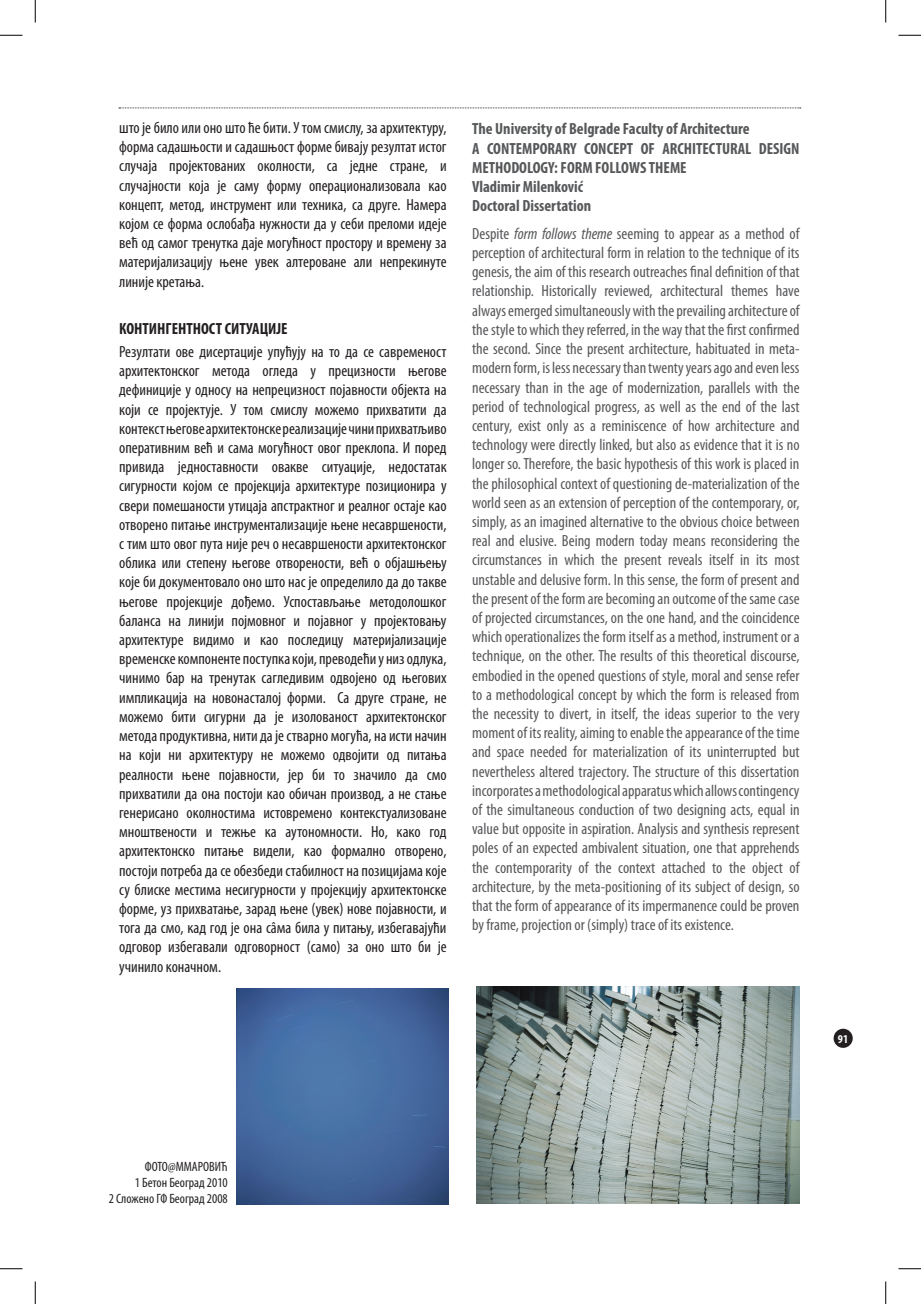
<style>
.page{position:relative;width:921px;height:1304px;background:#fff}
.page>*{position:absolute;margin:0;border:0;box-sizing:border-box;transform-origin:0 0}
.t1{font:condensed 16.2px/19.2px "Myriad Pro";color:#57585a;text-align:justify}
.t2{font:condensed 16.2px/19.2px "Myriad Pro";color:#231f20;text-align:justify}
.t3{font:700 condensed 16.2px/19.2px "Myriad Pro";color:#57585a}
.t4{font:700 condensed 16.2px "Myriad Pro";color:#231f20}
.t5{font:condensed 13.5px "Myriad Pro";color:#231f20}
.t6{font:700 condensed 12px "Myriad Pro";color:#fff}
.s1{font-style:italic}
</style>
<div class="page">
<div style="left:834px;top:1028px;width:19px;height:20px;background:#231f20;border-radius:50%"></div>
<svg style="left:119px;top:108px;width:682px;height:1px"></svg>
<img style="left:237px;top:988px;width:211px;height:217px">
<img style="left:476px;top:986px;width:323px;height:217px">
<svg style="left:0;top:35px;width:22px;height:1px"></svg>
<svg style="left:898px;top:35px;width:23px;height:1px"></svg>
<svg style="left:0;top:1268px;width:22px;height:1px"></svg>
<svg style="left:898px;top:1268px;width:23px;height:1px"></svg>
<svg style="left:35px;top:0;width:1px;height:22px"></svg>
<svg style="left:35px;top:1281px;width:1px;height:23px"></svg>
<svg style="left:885px;top:0;width:1px;height:22px"></svg>
<svg style="left:885px;top:1281px;width:1px;height:23px"></svg>
<p class="t2" style="left:119px;top:118px;width:329px">што је било или оно што ће бити. У том смислу, за архитектуру, форма садашњости и садашњост форме бивају резултат истог случаја пројектованих околности, са једне стране, и случајности која је саму форму операционализовала као концепт, метод, инструмент или техника, са друге. Намера којом се форма ослобађа нужности да у себи преломи идеје већ од самог тренутка даје могућност простору и времену за материјализацију њене увек алтероване али непрекинуте линије кретања.</p>
<p class="t4" style="left:119px;top:318px;width:170px">КОНТИНГЕНТНОСТ СИТУАЦИЈЕ</p>
<p class="t2" style="left:119px;top:342px;width:329px">Резултати ове дисертације упућују на то да се савременост архитектонског метода огледа у прецизности његове дефиниције у односу на непрецизност појавности објекта на који се пројектује. У том смислу можемо прихватити да контекст његове архитектонске реализације чини прихватљиво оперативним већ и сама могућност овог преклопа. И поред привида једноставности овакве ситуације, недостатак сигурности којом се пројекција архитектуре позиционира у свери помешаности утицаја апстрактног и реалног остаје као отворено питање инструментализације њене несавршености, с тим што овог пута није реч о несавршености архитектонског облика или степену његове отворености, већ о објашњењу које би документовало оно што нас је определило да до такве његове пројекције дођемо. Успостављање методолошког баланса на линији појмовног и појавног у пројектовању архитектуре видимо и као последицу материјализације временске компоненте поступка који, превoдећи у низ одлука, чинимо бар на тренутак сагледивим одвојено од његових импликацијa на новонасталој форми. Са друге стране, не можемо бити сигурни да је изолованост архитектонског метода продуктивна, нити да је стварно могућа, на исти начин на који ни архитектуру не можемо одвојити од питања реалности њене појавности, јер би то значило да смо прихватили да она постоји као обичан производ, а не стање генерисано околностима истовремено контекстуализоване мноштвености и тежње ка аутономности. Но, како год архитектонско питање видели, као формално отворено, постоји потреба да се обезбеди стабилност на позицијама које су блиске местима несигурности у пројекцију архитектонске форме, уз прихватање, зарад њене (увек) нове појавности, и тога да смо, кад год је она сâма била у питању, избегавајући одговор избегавали одговорност (само) за оно што би је учинило коначном.</p>
<p class="t3" style="left:472px;top:119px;width:279px">The University оf Belgrade Faculty оf Architecture</p>
<p class="t3" style="left:472px;top:138px;width:329px">A CONTEMPORARY CONCEPT OF ARCHITECTURAL DESIGN<br>METHODOLOGY: FORM FOLLOWS THEME</p>
<p class="t3" style="left:472px;top:177px;width:113px">Vladimir Milenković</p>
<p class="t3" style="left:472px;top:196px;width:121px">Doctoral Dissertation</p>
<p class="t1" style="left:472px;top:224px;width:329px">Despite <span class="s1">form follows theme</span> seeming to appear as a method of perception of architectural form in relation to the technique of its genesis, the aim of this research outreaches final definition of that relationship. Historically reviewed, architectural themes have always emerged simultaneously with the prevailing architecture of the style to which they referred, in the way that the first confirmed the second. Since the present architecture, habituated in meta&shy;modern form, is less necessary than twenty years ago and even less necessary than in the age of modernization, parallels with the period of technological progress, as well as the end of the last century, exist only as a reminiscence of how architecture and technology were directly linked, but also as evidence that it is no longer so. Therefore, the basic hypothesis of this work is placed in the philosophical context of questioning de-materialization of the world seen as an extension of perception of the contemporary, or, simply, as an imagined alternative to the obvious choice between real and elusive. Being modern today means reconsidering the circumstances in which the present reveals itself in its most unstable and delusive form. In this sense, the form of present and the present of the form are becoming an outcome of the same case of projected circumstances, on the one hand, and the coincidence which operationalizes the form itself as a method, instrument or a technique, on the other. The results of this theoretical discourse, embodied in the opened questions of style, moral and sense refer to a methodological concept by which the form is released from the necessity to divert, in itself, the ideas superior to the very moment of its reality, aiming to enable the appearance of the time and space needed for materialization of its uninterrupted but nevertheless altered trajectory. The structure of this dissertation incorporates a methodological apparatus which allows contingency of the simultaneous conduction of two designing acts, equal in value but opposite in aspiration. Analysis and synthesis represent poles of an expected ambivalent situation, one that apprehends the contemporarity of the context attached to the object of architecture, by the meta-positioning of its subject of design, so that the form of appearance of its impermanence could be proven by frame, projection or (simply) trace of its existence.</p>
<p class="t6" style="left:838px;top:1031px;width:12px">91</p>
<p class="t5" style="left:145px;top:1158px;width:84px">ФОТО@MMАРОВИЋ</p>
<p class="t5" style="left:135px;top:1174px;width:94px">1 Бетон Београд 2010</p>
<p class="t5" style="left:109px;top:1190px;width:121px">2 Сложено ГФ Београд 2008</p>
</div>
